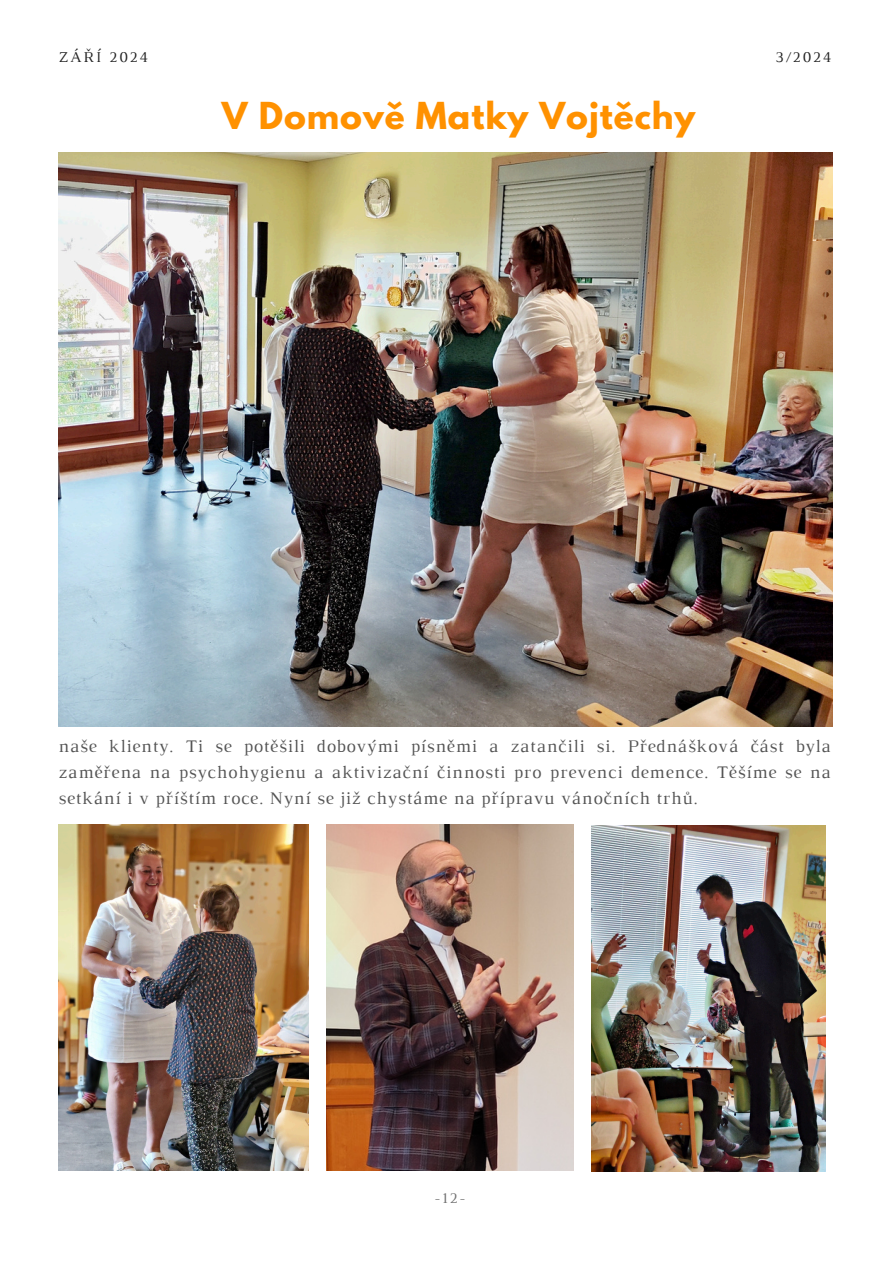
<style>
.page{position:relative;width:894px;height:1264px;background:#fff}
.page>*{position:absolute;margin:0;border:0;box-sizing:border-box;transform-origin:0 0}
.t1{font:700 33px "League Spartan";letter-spacing:.03em;color:#ff9100}
.t2{font:18px/25.8px "Luthier";letter-spacing:.04em;color:#545454;text-align:justify}
.t3{font:15.3px "Luthier";letter-spacing:.14em;color:#222}
.t4{font:15.3px "Luthier";color:#737373}
</style>
<div class="page">
<img style="left:58px;top:152px;width:773px;height:574px">
<img style="left:58px;top:824px;width:250px;height:346px">
<img style="left:326px;top:824px;width:247px;height:346px">
<img style="left:591px;top:825px;width:233px;height:346px">
<p class="t3" style="left:58px;top:51px;width:91px">ZÁŘÍ 2024</p>
<p class="t3" style="left:775px;top:51px;width:58px">3/2024</p>
<p class="t1" style="left:222px;top:99px;width:475px">V Domově Matky Vojtěchy</p>
<p class="t2" style="left:58px;top:735px;width:773px">naše klienty. Ti se potěšili dobovými písněmi a zatančili si. Přednášková část byla zaměřena na psychohygienu a aktivizační činnosti pro prevenci demence. Těšíme se na setkání i v příštím roce. Nyní se již chystáme na přípravu vánočních trhů.</p>
<p class="t4" style="left:434px;top:1192px;width:32px">-12-</p>
</div>
